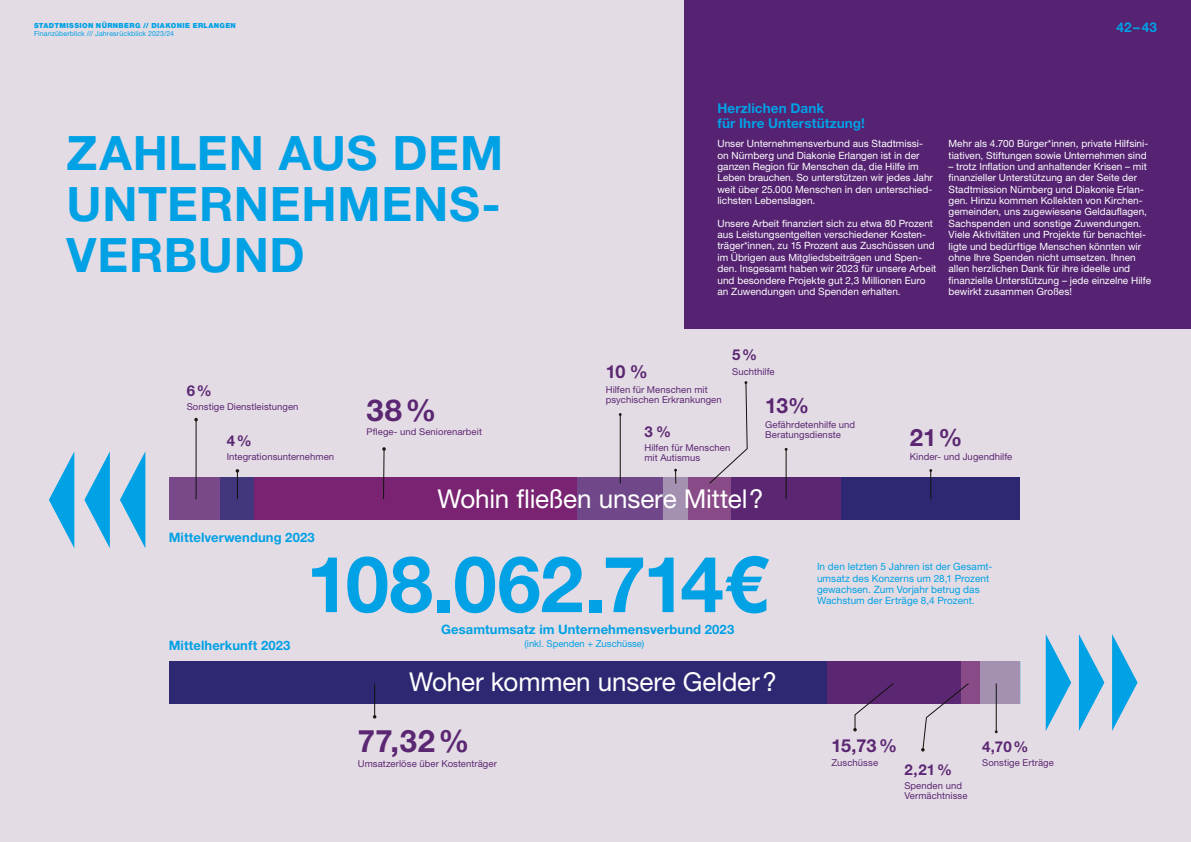
<style>
.page{position:relative;width:1191px;height:842px;background:#e4dce4}
.page>*{position:absolute;margin:0;border:0;box-sizing:border-box;transform-origin:0 0}
.t1{font:700 77.9px "Helvetica Neue LT Pro";letter-spacing:-.025em;color:#00a1e5}
.t2{font:700 47.5px/51px "Helvetica Neue LT Pro";letter-spacing:.015em;color:#00a1e5;text-align:justify}
.t3{font:700 31px "Helvetica Neue LT Pro";color:#5b2773}
.t4{font:700 30.2px "Helvetica Neue LT Pro";color:#5b2773}
.t5{font:26px "Helvetica Neue LT Pro";letter-spacing:-.005em;color:#fff}
.t6{font:700 24px "Helvetica Neue LT Pro";color:#5b2773}
.t7{font:700 21px "Helvetica Neue LT Pro";color:#5b2773}
.t8{font:700 18px "Helvetica Neue LT Pro";color:#5b2773}
.t9{font:700 15px "Helvetica Neue LT Pro";color:#5b2773}
.t10{font:700 13.5px/15px "Helvetica Neue LT Pro";letter-spacing:.005em;color:#00a1e5}
.t11{font:700 13px "Helvetica Neue LT Pro";letter-spacing:.005em;color:#00a1e5}
.t12{font:10px/11.3px "Helvetica Neue LT Pro";letter-spacing:.005em;color:#fff}
.t13{font:10px/11.3px "Helvetica Neue LT Pro";letter-spacing:.005em;color:#00a1e5}
.t14{font:9.5px/10px "Helvetica Neue LT Pro";letter-spacing:.005em;color:#5b2773}
.t15{font:9.5px "Helvetica Neue LT Pro";color:#00a1e5}
.t16{font:9.3px "Helvetica Neue LT Pro";letter-spacing:.01em;color:#5b2773}
.t17{font:7px "Helvetica Neue LT Pro";letter-spacing:.015em;color:#00a1e5}
.t18{font:900 7px "Helvetica Neue LT Pro";letter-spacing:.05em;color:#00a1e5}
</style>
<div class="page">
<div style="left:979px;top:661px;width:41px;height:43px;background:#a491b2"></div>
<div style="left:960px;top:661px;width:19px;height:43px;background:#894a88"></div>
<div style="left:827px;top:661px;width:133px;height:43px;background:#5b2773"></div>
<div style="left:169px;top:661px;width:658px;height:43px;background:#2e2873"></div>
<svg style="left:1045px;top:634px;width:26px;height:97px"></svg>
<svg style="left:1079px;top:634px;width:25px;height:97px"></svg>
<svg style="left:1112px;top:634px;width:25px;height:97px"></svg>
<svg style="left:853px;top:683px;width:41px;height:48px"></svg>
<svg style="left:921px;top:683px;width:48px;height:69px"></svg>
<hr style="left:996px;top:683px;width:1px;height:49px;background:#12120d">
<hr style="left:374px;top:683px;width:1px;height:34px;background:#12120d">
<div style="left:169px;top:477px;width:51px;height:43px;background:#794888"></div>
<div style="left:220px;top:477px;width:34px;height:43px;background:#42367c"></div>
<div style="left:254px;top:477px;width:323px;height:43px;background:#792372"></div>
<div style="left:577px;top:477px;width:86px;height:43px;background:#704788"></div>
<div style="left:663px;top:477px;width:25px;height:43px;background:#a491b2"></div>
<div style="left:688px;top:477px;width:43px;height:43px;background:#894a88"></div>
<div style="left:731px;top:477px;width:110px;height:43px;background:#5b2773"></div>
<div style="left:841px;top:477px;width:179px;height:43px;background:#2e2873"></div>
<svg style="left:120px;top:452px;width:25px;height:96px"></svg>
<svg style="left:84px;top:451px;width:26px;height:97px"></svg>
<svg style="left:49px;top:452px;width:25px;height:96px"></svg>
<hr style="left:196px;top:420px;width:1px;height:79px;background:#12120d">
<svg style="left:382px;top:447px;width:4px;height:53px"></svg>
<hr style="left:620px;top:414px;width:1px;height:70px;background:#12120d">
<hr style="left:786px;top:449px;width:1px;height:50px;background:#12120d">
<svg style="left:236px;top:469px;width:3px;height:30px"></svg>
<svg style="left:674px;top:469px;width:3px;height:15px"></svg>
<svg style="left:929px;top:469px;width:3px;height:30px"></svg>
<svg style="left:709px;top:381px;width:38px;height:103px"></svg>
<div style="left:685px;top:0;width:506px;height:329px;background:#552371"></div>
<p class="t18" style="left:34px;top:21px;width:203px">STADTMISSION NÜRNBERG // DIAKONIE ERLANGEN</p>
<p class="t17" style="left:34px;top:30px;width:142px">Finanzüberblick /// Jahresrückblick 2023/24</p>
<h3 class="t10" style="left:1116px;top:20px;width:42px">42–43</h3>
<h2 class="t2" style="left:67px;top:127px;width:438px">ZAHLEN AUS DEM UNTERNEHMENS-VERBUND</h2>
<h3 class="t10" style="left:717px;top:100px;width:149px">Herzlichen Dank<br>für Ihre Unterstützung!</h3>
<p class="t12" style="left:717px;top:138px;width:217px">Unser Unternehmensverbund aus Stadtmissi&shy;on Nürnberg und Diakonie Erlangen ist in der ganzen Region für Menschen da, die Hilfe im Leben brauchen. So unterstützen wir jedes Jahr weit über 25.000 Menschen in den unterschied&shy;lichsten Lebenslagen.</p>
<p class="t12" style="left:717px;top:217px;width:220px">Unsere Arbeit finanziert sich zu etwa 80 Prozent aus Leistungsentgelten verschiedener Kosten&shy;träger*innen, zu 15 Prozent aus Zuschüssen und im Übrigen aus Mitgliedsbeiträgen und Spen&shy;den. Insgesamt haben wir 2023 für unsere Arbeit und besondere Projekte gut 2,3 Millionen Euro an Zuwendungen und Spenden erhalten.</p>
<p class="t12" style="left:948px;top:138px;width:201px">Mehr als 4.700 Bürger*innen, private Hilfsini&shy;tiativen, Stiftungen sowie Unternehmen sind</p>
<p class="t12" style="left:948px;top:161px;width:204px">– trotz Inflation und anhaltender Krisen – mit finanzieller Unterstützung an der Seite der Stadtmission Nürnberg und Diakonie Erlan&shy;gen. Hinzu kommen Kollekten von Kirchen&shy;gemeinden, uns zugewiesene Geldauflagen, Sachspenden und sonstige Zuwendungen.<br>Viele Aktivitäten und Projekte für benachtei&shy;ligte und bedürftige Menschen könnten wir ohne Ihre Spenden nicht umsetzen. Ihnen allen herzlichen Dank für ihre ideelle und finanzielle Unterstützung – jede einzelne Hilfe bewirkt zusammen Großes!</p>
<h3 class="t9" style="left:732px;top:345px;width:26px">5%</h3>
<h3 class="t8" style="left:606px;top:361px;width:43px">10 %</h3>
<p class="t14" style="left:732px;top:366px;width:44px">Suchthilfe</p>
<h3 class="t9" style="left:187px;top:381px;width:27px">6%</h3>
<p class="t14" style="left:187px;top:401px;width:113px">Sonstige Dienstleistungen</p>
<h3 class="t9" style="left:227px;top:431px;width:27px">4%</h3>
<p class="t14" style="left:227px;top:452px;width:109px">Integrationsunternehmen</p>
<h3 class="t4" style="left:366px;top:391px;width:71px">38%</h3>
<p class="t16" style="left:366px;top:426px;width:117px">Pflege- und Seniorenarbeit</p>
<p class="t14" style="left:606px;top:384px;width:117px">Hilfen für Menschen mit psychischen Erkrankungen</p>
<h3 class="t9" style="left:644px;top:422px;width:28px">3 %</h3>
<p class="t14" style="left:644px;top:443px;width:87px">Hilfen für Menschen mit Autismus</p>
<h3 class="t7" style="left:765px;top:393px;width:45px">13%</h3>
<p class="t14" style="left:765px;top:419px;width:91px">Gefährdetenhilfe und<br>Beratungsdienste</p>
<h3 class="t6" style="left:909px;top:423px;width:54px">21%</h3>
<p class="t14" style="left:909px;top:452px;width:104px">Kinder- und Jugendhilfe</p>
<h3 class="t11" style="left:169px;top:529px;width:147px">Mittelverwendung 2023</h3>
<h3 class="t5" style="left:437px;top:484px;width:328px">Wohin fließen unsere Mittel?</h3>
<h1 class="t1" style="left:306px;top:536px;width:463px">108.062.714€</h1>
<h3 class="t11" style="left:169px;top:637px;width:123px">Mittelherkunft 2023</h3>
<h3 class="t11" style="left:441px;top:622px;width:295px">Gesamtumsatz im Unternehmensverbund 2023</h3>
<p class="t15" style="left:524px;top:638px;width:121px">(inkl. Spenden + Zuschüsse)</p>
<h3 class="t5" style="left:409px;top:666px;width:369px">Woher kommen unsere Gelder?</h3>
<h3 class="t3" style="left:358px;top:722px;width:113px">77,32%</h3>
<p class="t14" style="left:358px;top:758px;width:140px">Umsatzerlöse über Kostenträger</p>
<p class="t13" style="left:817px;top:561px;width:177px">In den letzten 5 Jahren ist der Gesamt&shy;umsatz des Konzerns um 28,1 Prozent gewachsen. Zum Vorjahr betrug das Wachstum der Erträge 8,4 Prozent.</p>
<h3 class="t8" style="left:831px;top:734px;width:67px">15,73%</h3>
<p class="t14" style="left:831px;top:757px;width:48px">Zuschüsse</p>
<h3 class="t9" style="left:904px;top:760px;width:49px">2,21%</h3>
<p class="t14" style="left:904px;top:780px;width:65px">Spenden und<br>Vermächtnisse</p>
<h3 class="t9" style="left:982px;top:737px;width:48px">4,70%</h3>
<p class="t14" style="left:982px;top:757px;width:73px">Sonstige Erträge</p>
</div>
